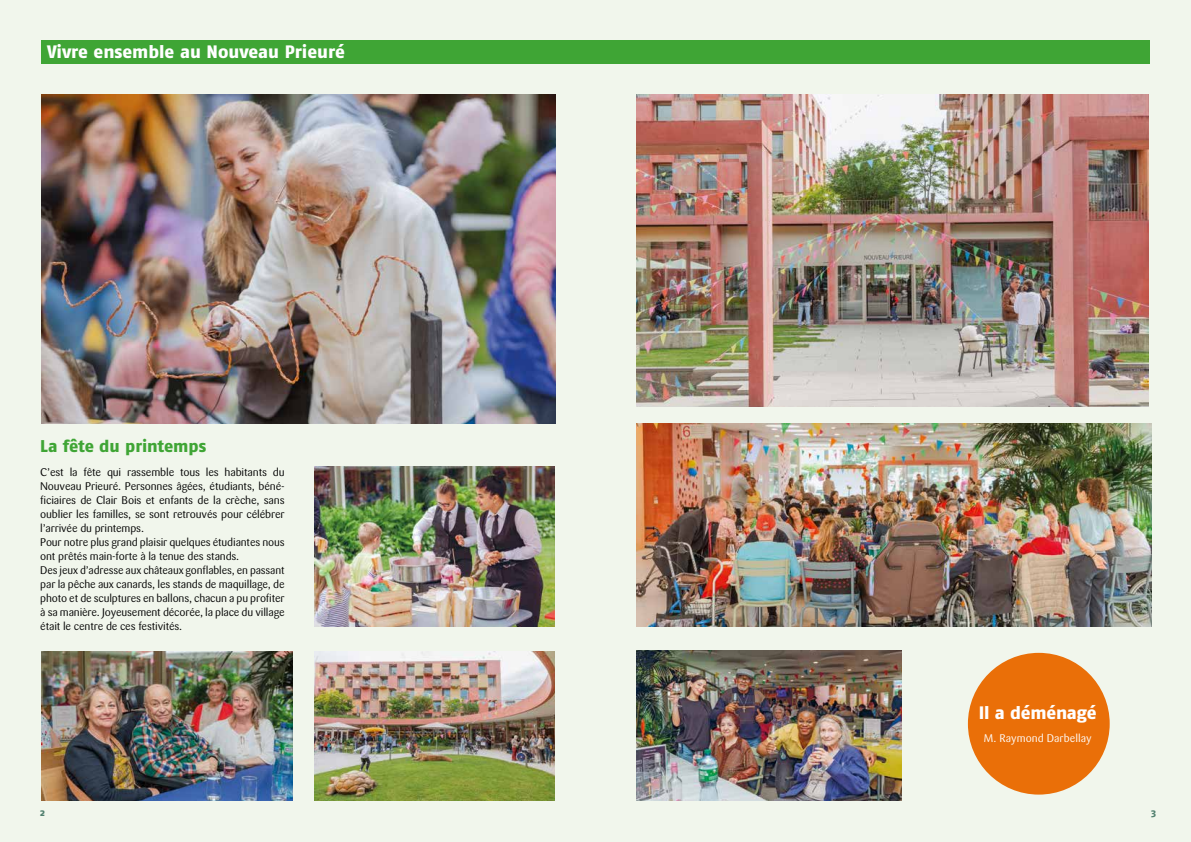
<style>
.page{position:relative;width:1191px;height:842px;background:#f1f6ec}
.page>*{position:absolute;margin:0;border:0;box-sizing:border-box;transform-origin:0 0}
.t1{font:18px "Fago No Exb";letter-spacing:-.005em;color:#fff}
.t2{font:17px "Fago No Exb";letter-spacing:-.005em;color:#3fa535}
.t3{font:11px/14px "Sari";letter-spacing:-.015em;color:#000}
.t4{font:11px "Sari";color:#fff}
.t5{font:10px "Fago No Exb";color:#51806f}
</style>
<div class="page">
<img style="left:637px;top:94px;width:511px;height:312px">
<img style="left:637px;top:650px;width:264px;height:151px">
<img style="left:637px;top:423px;width:514px;height:203px">
<div style="left:41px;top:40px;width:1108px;height:24px;background:#3fa535"></div>
<div style="left:968px;top:653px;width:141px;height:142px;background:#ea6f08;border-radius:50%"></div>
<img style="left:314px;top:651px;width:240px;height:150px">
<img style="left:314px;top:466px;width:240px;height:160px">
<img style="left:42px;top:95px;width:513px;height:329px">
<img style="left:42px;top:651px;width:250px;height:150px">
<h1 class="t1" style="left:47px;top:41px;width:299px">Vivre ensemble au Nouveau Prieuré</h1>
<h2 class="t2" style="left:40px;top:435px;width:167px">La fête du printemps</h2>
<p class="t3" style="left:40px;top:465px;width:246px">C’est la fête qui rassemble tous les habitants du Nouveau Prieuré. Personnes âgées, étudiants, béné&shy;ficiaires de Clair Bois et enfants de la crèche, sans oublier les familles, se sont retrouvés pour célébrer l’arrivée du printemps.<br>Pour notre plus grand plaisir quelques étudiantes nous ont prêtés main-forte à la tenue des stands.<br>Des jeux d’adresse aux châteaux gonflables, en passant par la pêche aux canards, les stands de maquillage, de photo et de sculptures en ballons, chacun a pu profiter à sa manière. Joyeusement décorée, la place du village était le centre de ces festivités.</p>
<h1 class="t1" style="left:978px;top:702px;width:119px">Il a déménagé</h1>
<p class="t4" style="left:983px;top:732px;width:109px">M. Raymond Darbellay</p>
<p class="t5" style="left:40px;top:806px;width:6px">2</p>
<p class="t5" style="left:1151px;top:806px;width:7px">3</p>
</div>
